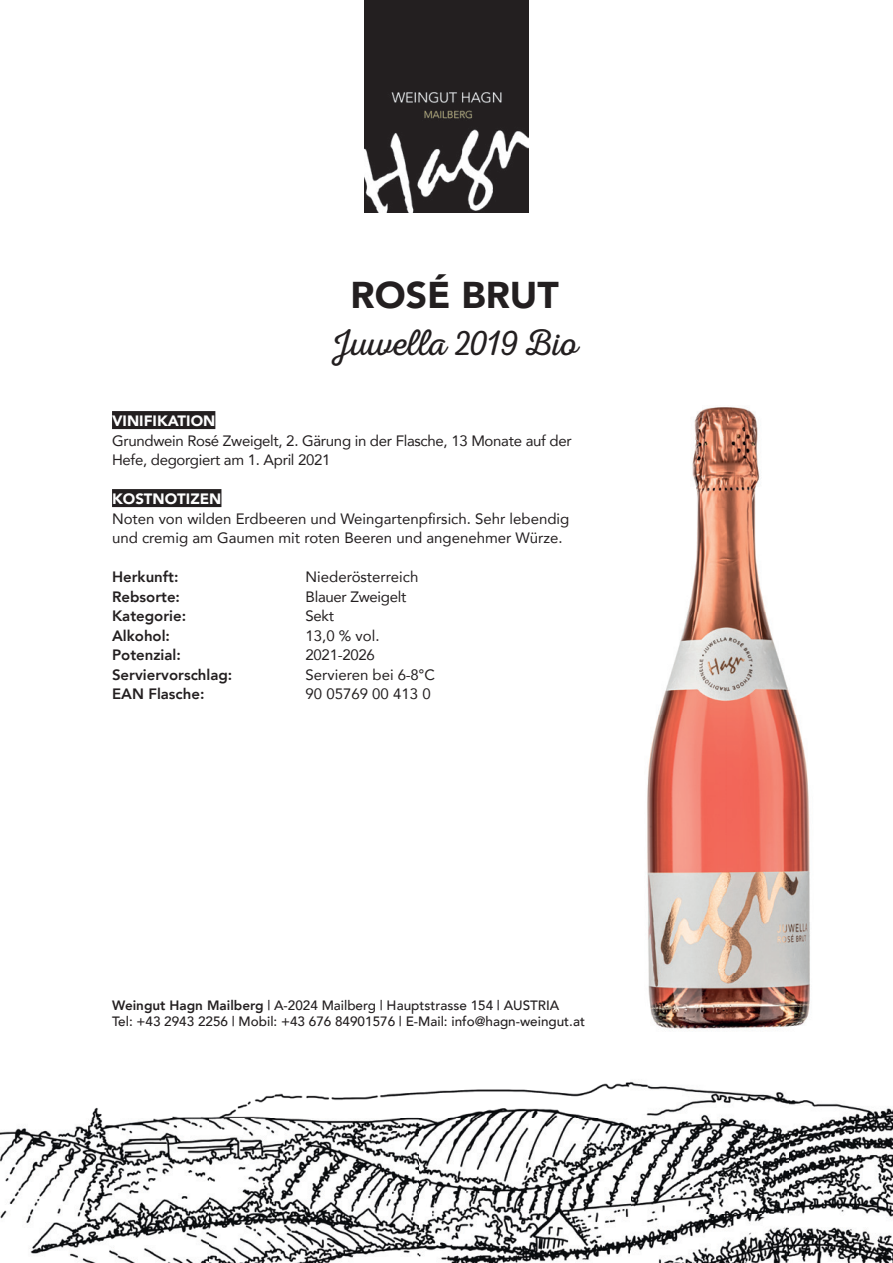
<style>
.page{position:relative;width:893px;height:1263px;background:#fff}
.page>*{position:absolute;margin:0;border:0;box-sizing:border-box;transform-origin:0 0}
.t1{font:37.2px "Nexa Rust Script L 0";color:#231f20}
.t2{font:900 37.2px "Avenir";color:#231f20}
.t3{font:15px/19.5px "Avenir";color:#231f20}
.t4{font:15px/19.5px "Avenir";letter-spacing:-.02em;color:#231f20}
.t5{font:800 15px "Avenir";color:#231f20}
.t6{font:900 15px "Avenir";color:#fff}
.t7{font:500 13.5px/16.2px "Avenir";color:#231f20}
.s1{font-weight:800}
</style>
<div class="page">
<img style="left:364px;top:0;width:165px;height:213px">
<img style="left:0;top:1082px;width:630px;height:181px">
<img style="left:788px;top:1100px;width:105px;height:163px">
<img style="left:630px;top:1081px;width:158px;height:182px">
<div style="left:112px;top:411px;width:103px;height:18px;background:#231f20"></div>
<div style="left:112px;top:489px;width:109px;height:18px;background:#231f20"></div>
<img style="left:647px;top:407px;width:163px;height:624px">
<h1 class="t2" style="left:351px;top:263px;width:210px">ROSÉ BRUT</h1>
<h1 class="t1" style="left:333px;top:322px;width:244px">Juwella 2019 Bio</h1>
<p class="t6" style="left:112px;top:408px;width:105px">VINIFIKATION</p>
<p class="t4" style="left:112px;top:430px;width:461px">Grundwein Rosé Zweigelt, 2. Gärung in der Flasche, 13 Monate auf der<br>Hefe, degorgiert am 1. April 2021</p>
<p class="t6" style="left:112px;top:486px;width:111px">KOSTNOTIZEN</p>
<p class="t3" style="left:112px;top:508px;width:459px">Noten von wilden Erdbeeren und Weingartenpfirsich. Sehr lebendig und cremig am Gaumen mit roten Beeren und angenehmer Würze.</p>
<p class="t5" style="left:112px;top:565px;width:68px">Herkunft:</p>
<p class="t3" style="left:306px;top:567px;width:114px">Niederösterreich</p>
<p class="t5" style="left:112px;top:585px;width:70px">Rebsorte:</p>
<p class="t4" style="left:306px;top:586px;width:102px">Blauer Zweigelt</p>
<p class="t5" style="left:112px;top:604px;width:76px">Kategorie:</p>
<p class="t3" style="left:306px;top:606px;width:30px">Sekt</p>
<p class="t5" style="left:112px;top:624px;width:60px">Alkohol:</p>
<p class="t3" style="left:306px;top:625px;width:75px">13,0 % vol.</p>
<p class="t5" style="left:112px;top:643px;width:70px">Potenzial:</p>
<p class="t4" style="left:306px;top:645px;width:71px">2021-2026</p>
<p class="t5" style="left:112px;top:663px;width:122px">Serviervorschlag:</p>
<p class="t3" style="left:306px;top:664px;width:131px">Servieren bei 6-8°C</p>
<p class="t5" style="left:112px;top:682px;width:94px">EAN Flasche:</p>
<p class="t3" style="left:306px;top:684px;width:127px">90 05769 00 413 0</p>
<p class="t7" style="left:112px;top:997px;width:474px"><span class="s1">Weingut Hagn Mailberg</span> | A-2024 Mailberg | Hauptstrasse 154 | AUSTRIA<br>Tel: +43 2943 2256 | Mobil: +43 676 84901576 | E-Mail: info@hagn-weingut.at</p>
</div>
